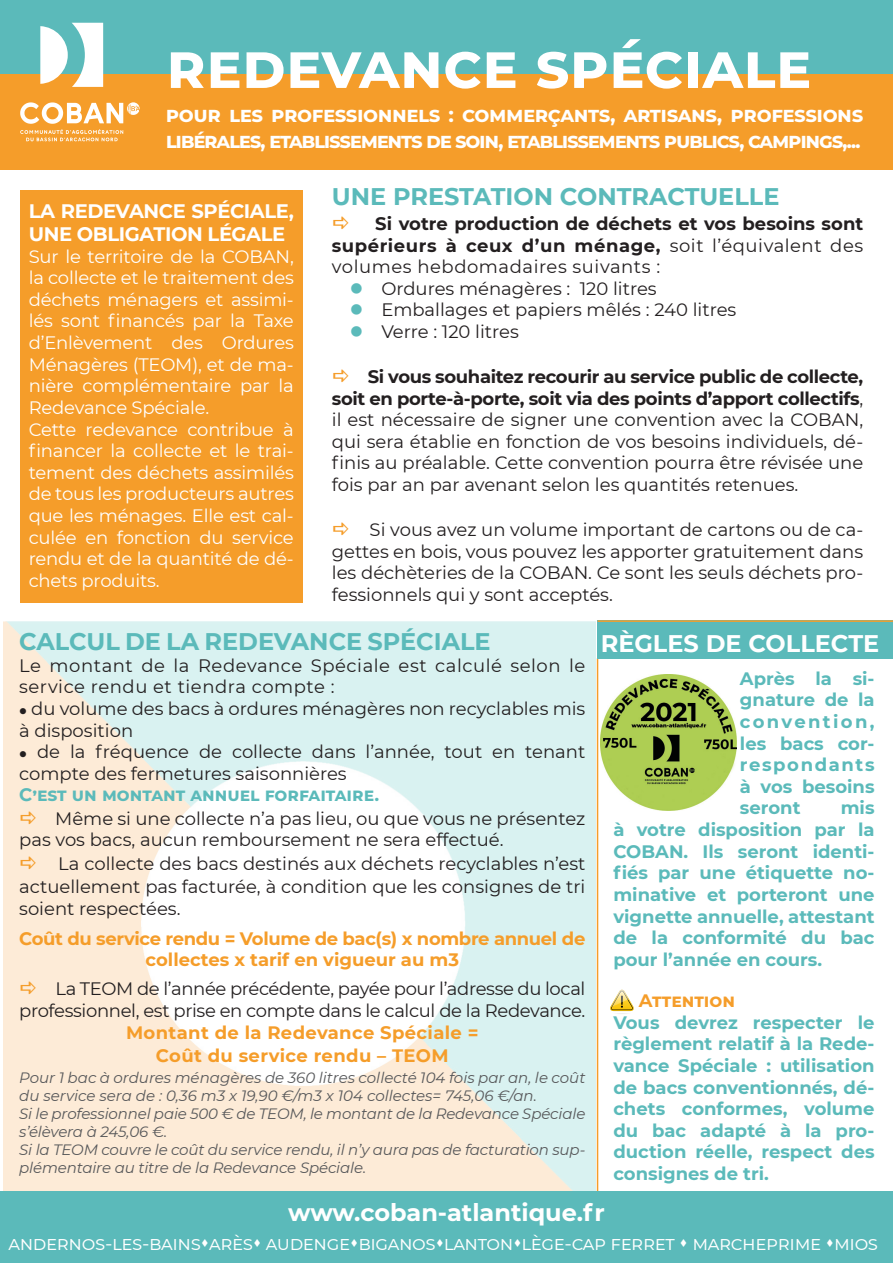
<style>
.page{position:relative;width:893px;height:1263px;background:#fff}
.page>*{position:absolute;margin:0;border:0;box-sizing:border-box;transform-origin:0 0}
.t1{font:700 61.95px "Montserrat";letter-spacing:.04em;color:#fff}
.t2{font:700 24px "Montserrat";color:#5bbaba}
.t3{font:700 24px "Montserrat";color:#fff}
.t4{font:700 21px/25.2px "Montserrat";letter-spacing:-.02em;color:#fff}
.t5{font:19.5px "Montserrat";letter-spacing:-.01em;color:#fff}
.t6{font:700 19.5px/23.4px "Montserrat";letter-spacing:-.02em;color:#fff}
.t7{font:18px/21.6px "Montserrat";color:#231f20}
.t8{font:700 18px/21.6px "Montserrat";color:#5bbaba;text-align:justify}
.t9{font:18px/21.6px "Montserrat";letter-spacing:-.01em;color:#fff;text-align:justify}
.t10{font:700 18px/21.6px "Montserrat";color:#231f20;text-align:justify}
.t11{font:18px/21.6px "Montserrat";letter-spacing:-.02em;color:#231f20;text-align:right}
.t12{font:700 18px/21.6px "Montserrat";letter-spacing:-.02em;color:#f59d2a;text-align:center}
.t13{font:18px/21.6px "Montserrat";letter-spacing:.03em;color:#231f20}
.t14{font:700 18px "Montserrat";letter-spacing:.02em;color:#f59d2a}
.t15{font:700 18px "Montserrat";letter-spacing:.02em;color:#5bbaba}
.t16{font:700 18px "Montserrat";color:#f59d2a}
.t17{font:italic 15px/18px "Montserrat";letter-spacing:-.01em;color:#57585a}
.s1{font-weight:400}
.s2{color:#5bbaba}
.s3{font-weight:700}
</style>
<div class="page">
<hr style="left:597px;top:658px;width:1px;height:539px;background:#f59d2a">
<img style="left:4px;top:621px;width:592px;height:571px">
<div style="left:598px;top:621px;width:295px;height:38px;background:#5bbaba"></div>
<div style="left:0;top:0;width:893px;height:91px;background:#5bbaba"></div>
<div style="left:0;top:1192px;width:893px;height:71px;background:#5bbaba"></div>
<div style="left:20px;top:190px;width:282px;height:413px;background:#f59d2a"></div>
<div style="left:0;top:74px;width:893px;height:96px;background:#f59d2a"></div>
<svg style="left:40px;top:23px;width:63px;height:64px"></svg>
<svg style="left:20px;top:102px;width:120px;height:39px"></svg>
<hr style="left:598px;top:620px;width:295px;height:2px;background:#f59d2a">
<svg style="left:610px;top:990px;width:24px;height:24px"></svg>
<img style="left:600px;top:674px;width:136px;height:136px">
<svg style="left:21px;top:811px;width:15px;height:13px"></svg>
<svg style="left:21px;top:856px;width:15px;height:13px"></svg>
<svg style="left:21px;top:982px;width:15px;height:12px"></svg>
<p class="t1" style="left:166px;top:21px;width:647px">redevance spéciale</p>
<p class="t4" style="left:166px;top:101px;width:699px">pour les professionnels : commerçants, artisans, professions libérales, etablissements de soin, etablissements publics, campings,...</p>
<p class="t6" style="left:29px;top:198px;width:267px">LA REDEVANCE SPÉCIALE,<br>UNE OBLIGATION LÉGALE</p>
<p class="t9" style="left:29px;top:245px;width:267px">Sur le territoire de la COBAN, la collecte et le traitement des déchets ménagers et assimi&shy;lés sont financés par la Taxe d’Enlèvement des Ordures Ménagères (TEOM), et de ma&shy;nière complémentaire par la Redevance Spéciale.</p>
<p class="t9" style="left:29px;top:418px;width:267px">Cette redevance contribue à financer la collecte et le trai&shy;tement des déchets assimilés de tous les producteurs autres que les ménages. Elle est cal&shy;culée en fonction du service rendu et de la quantité de dé&shy;chets produits.</p>
<p class="t2" style="left:332px;top:179px;width:449px">UNE PRESTATION CONTRACTUELLE</p>
<p class="t10" style="left:332px;top:212px;width:533px;text-indent:43px">Si votre production de déchets et vos besoins sont supérieurs à ceux d’un ménage, <span class="s1">soit l’équivalent des volumes hebdomadaires suivants :</span></p>
<p class="t7" style="left:350px;top:277px;width:308px"><span class="s2">●</span> Ordures ménagères : 120 litres</p>
<p class="t7" style="left:350px;top:299px;width:388px"><span class="s2">●</span> Emballages et papiers mêlés : 240 litres</p>
<p class="t7" style="left:350px;top:320px;width:170px"><span class="s2">●</span> Verre : 120 litres</p>
<p class="t7" style="left:332px;top:365px;width:533px;text-align:justify;text-indent:36px"><span class="s3">Si vous souhaitez recourir au service public de collecte, soit en porte-à-porte, soit via des points d’apport collectifs</span>, il est nécessaire de signer une convention avec la COBAN, qui sera établie en fonction de vos besoins individuels, dé&shy;finis au préalable. Cette convention pourra être révisée une fois par an par avenant selon les quantités retenues.</p>
<p class="t7" style="left:332px;top:518px;width:533px;text-align:justify;text-indent:38px">Si vous avez un volume important de cartons ou de ca&shy;gettes en bois, vous pouvez les apporter gratuitement dans les déchèteries de la COBAN. Ce sont les seuls déchets pro&shy;fessionnels qui y sont acceptés.</p>
<p class="t2" style="left:19px;top:625px;width:473px">CALCUL DE LA REDEVANCE SPÉCIALE</p>
<p class="t13" style="left:19px;top:654px;width:568px">Le montant de la Redevance Spéciale est calculé selon le service rendu et tiendra compte :</p>
<p class="t7" style="left:19px;top:697px;width:568px">● du volume des bacs à ordures ménagères non recyclables mis à disposition</p>
<p class="t7" style="left:19px;top:740px;width:568px">● de la fréquence de collecte dans l’année, tout en tenant compte des fermetures saisonnières</p>
<p class="t15" style="left:19px;top:782px;width:361px">C’est un montant annuel forfaitaire.</p>
<p class="t7" style="left:19px;top:807px;width:568px;text-indent:36px">Même si une collecte n’a pas lieu, ou que vous ne présentez pas vos bacs, aucun remboursement ne sera effectué.</p>
<p class="t7" style="left:19px;top:851px;width:568px;line-height:23.4px;text-align:right">La collecte des bacs destinés aux déchets recyclables n’est actuellement pas facturée, à condition que les consignes de tri</p>
<p class="t7" style="left:19px;top:897px;width:163px">soient respectées.</p>
<p class="t12" style="left:19px;top:927px;width:568px">Coût du service rendu = Volume de bac(s) x nombre annuel de collectes x tarif en vigueur au m3</p>
<p class="t11" style="left:19px;top:977px;width:568px">La TEOM de l’année précédente, payée pour l’adresse du local professionnel, est prise en compte dans le calcul de la Redevance.</p>
<p class="t14" style="left:126px;top:1020px;width:354px">Montant de la Redevance Spéciale =</p>
<p class="t14" style="left:156px;top:1042px;width:294px">Coût du service rendu – TEOM</p>
<p class="t17" style="left:19px;top:1068px;width:568px">Pour 1 bac à ordures ménagères de 360 litres collecté 104 fois par an, le coût du service sera de : 0,36 m3 x 19,90 €/m3 x 104 collectes= 745,06 €/an.</p>
<p class="t17" style="left:19px;top:1104px;width:568px">Si le professionnel paie 500 € de TEOM, le montant de la Redevance Spéciale s’élèvera à 245,06 €.</p>
<p class="t17" style="left:19px;top:1140px;width:568px">Si la TEOM couvre le coût du service rendu, il n’y aura pas de facturation sup&shy;plémentaire au titre de la Redevance Spéciale.</p>
<p class="t3" style="left:601px;top:626px;width:280px">RÈGLES DE COLLECTE</p>
<p class="t8" style="left:740px;top:667px;width:136px">Après la si&shy;gnature de la convention, les bacs cor&shy;respondants à vos besoins seront</p>
<p class="t8" style="left:613px;top:796px;width:263px;text-indent:227px">mis à votre disposition par la COBAN. Ils seront identi&shy;fiés par une étiquette no&shy;minative et porteront une vignette annuelle, attestant de la conformité du bac pour l’année en cours.</p>
<p class="t16" style="left:639px;top:988px;width:98px">Attention</p>
<p class="t8" style="left:613px;top:1011px;width:263px">Vous devrez respecter le règlement relatif à la Rede&shy;vance Spéciale : utilisation de bacs conventionnés, dé&shy;chets conformes, volume du bac adapté à la pro&shy;duction réelle, respect des consignes de tri.</p>
<p class="t3" style="left:288px;top:1195px;width:318px">www.coban-atlantique.fr</p>
<p class="t5" style="left:8px;top:1230px;width:871px">andernos-les-bains▲arès▲ audenge▲biganos▲lanton▲lège-cap ferret ▲ marcheprime ▲mios</p>
</div>
